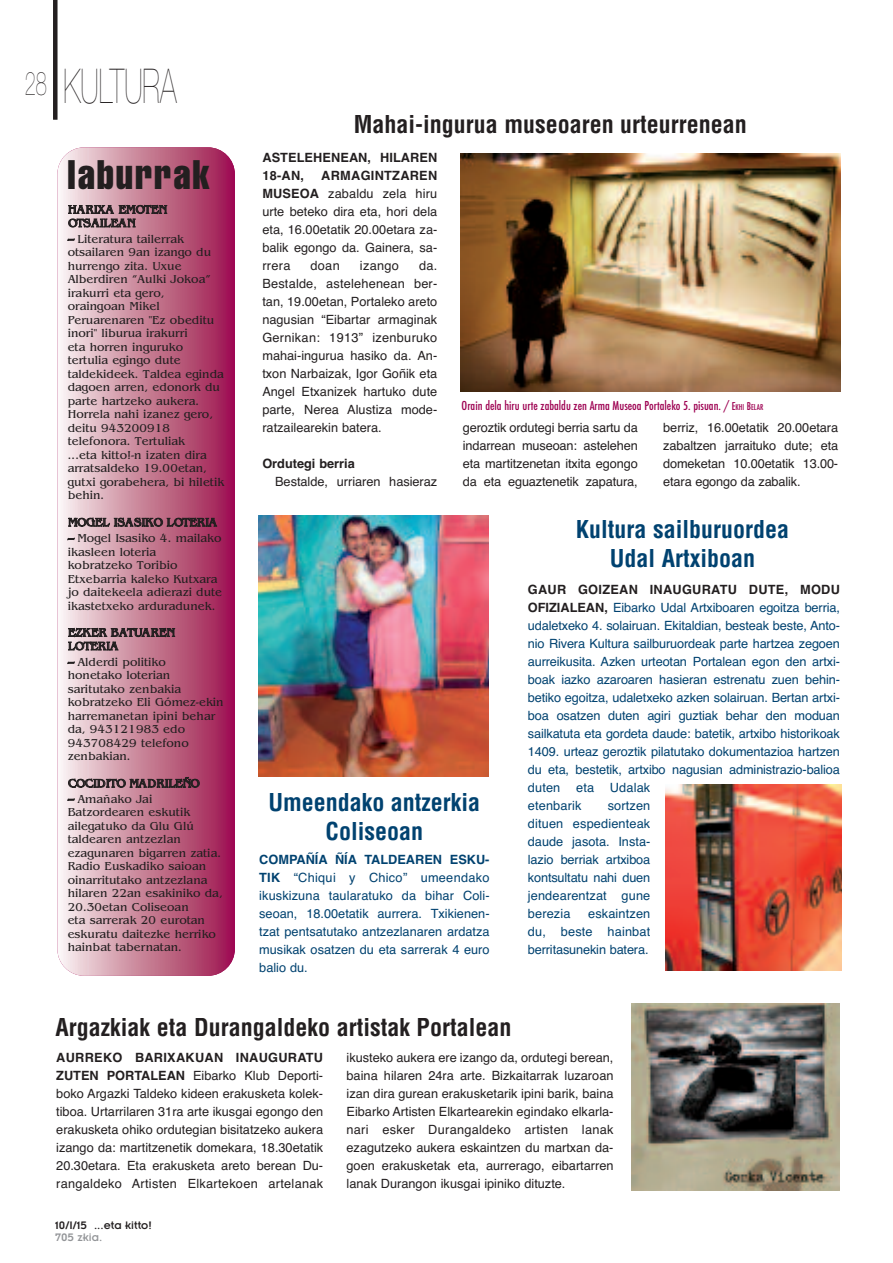
<style>
.page{position:relative;width:893px;height:1263px;background:#fff}
.page>*{position:absolute;margin:0;border:0;box-sizing:border-box;transform-origin:0 0}
.t1{font:200 48px "Helvetica Neue";color:#231f20;scale:.6 1}
.t2{font:extra-condensed 40.5px "Helvetica";letter-spacing:.045em;color:#231f20}
.t3{font:700 condensed 24px "Helvetica";color:#231f20}
.t4{font:700 condensed 24px/28.8px "Helvetica";color:#004270;text-align:center}
.t5{font:12.75px/18px "Helvetica";color:#231f20;text-align:justify}
.t6{font:12.75px/18px "Helvetica";letter-spacing:-.01em;color:#004270;text-align:justify}
.t7{font:700 12.75px/18px "Helvetica";letter-spacing:.005em;color:#231f20}
.t8{font:12px/13.5px "Benguiat";color:#231f20}
.t9{font:500 condensed 12px "Futura";color:#9d0151}
.t10{font:12px "Insignia";color:#231f20}
.t11{font:12px "Insignia";color:#939598}
.s1{font-weight:700}
.s2{font-size:10.5px}
.s3{font-size:7.8px}
.s4{font-weight:700;color:#231f20}
</style>
<div class="page">
<div style="left:53px;top:0;width:5px;height:120px;background:#231f20"></div>
<img style="left:461px;top:154px;width:379px;height:238px">
<img style="left:259px;top:516px;width:230px;height:260px">
<div style="left:57px;top:147px;width:178px;height:829px;background:linear-gradient(to right,#f8f2ed,#9b124a);border-radius:27px"></div>
<img style="left:665px;top:785px;width:177px;height:186px">
<img style="left:631px;top:1003px;width:209px;height:188px">
<h1 class="t1" style="left:25px;top:59px;width:254px"><sup>28</sup> KULTURA</h1>
<h2 class="t2" style="left:68px;top:160px;width:144px">laburrak</h2>
<p class="t8" style="left:68px;top:203px;width:101px">HARIXA EMOTEN<br>OTSAILEAN</p>
<p class="t8" style="left:68px;top:232px;width:158px">– Literatura tailerrak otsailaren 9an izango du hurrengo zita. Uxue<br>Alberdiren “Aulki Jokoa” irakurri eta gero, oraingoan Mikel<br>Peruarenaren "Ez obeditu inori" liburua irakurri<br>eta horren inguruko tertulia egingo dute taldekideek. Taldea eginda dagoen arren, edonork du parte hartzeko aukera.<br>Horrela nahi izanez gero, deitu 943200918 telefonora. Tertuliak<br>...eta kitto!-n izaten dira arratsaldeko 19.00etan, gutxi gorabehera, bi hiletik behin.</p>
<p class="t8" style="left:68px;top:515px;width:150px">MOGEL ISASIKO LOTERIA</p>
<p class="t8" style="left:68px;top:531px;width:156px">– Mogel Isasiko 4. mailako ikasleen loteria kobratzeko Toribio<br>Etxebarria kaleko Kutxara jo daitekeela adierazi dute ikastetxeko arduradunek.</p>
<p class="t8" style="left:68px;top:626px;width:109px">EZKER BATUAREN<br>LOTERIA</p>
<p class="t8" style="left:68px;top:655px;width:158px">– Alderdi politiko<br>honetako loterian saritutako zenbakia kobratzeko Eli Gómez-ekin harremanetan ipini behar da, 943121983 edo<br>943708429 telefono zenbakian.</p>
<p class="t8" style="left:68px;top:776px;width:133px">COCIDITO MADRILEÑO</p>
<p class="t8" style="left:68px;top:792px;width:157px">– Amañako Jai<br>Batzordearen eskutik ailegatuko da Glu Glú taldearen antzezlan ezagunaren bigarren zatia.<br>Radio Euskadiko saioan oinarritutako antzezlana hilaren 22an esakiniko da,<br>20.30etan Coliseoan<br>eta sarrerak 20 eurotan eskuratu daitezke herriko hainbat tabernatan.</p>
<h3 class="t3" style="left:354px;top:111px;width:395px">Mahai-ingurua museoaren urteurrenean</h3>
<p class="t7" style="left:262px;top:149px;width:176px">ASTELEHENEAN, HILAREN<br>18-AN,</p>
<p class="t5" style="left:262px;top:167px;width:176px;text-indent:59px"><span class="s1">ARMAGINTZAREN MUSEOA</span> zabaldu zela hiru urte beteko dira eta, hori dela eta, 16.00etatik 20.00etara za&shy;balik egongo da. Gainera, sa&shy;rrera</p>
<p class="t5" style="left:262px;top:257px;width:176px;text-indent:157px">da.<br>Bestalde, astelehenean ber&shy;tan, 19.00etan, Portaleko areto nagusian “Eibartar armaginak Gernikan: 1913” izenburuko mahai-ingurua hasiko da. An&shy;txon Narbaizak, Igor Goñik eta Angel Etxanizek hartuko dute parte, Nerea Alustiza mode&shy;ratzailearekin batera.</p>
<p class="t7" style="left:262px;top:455px;width:94px">Ordutegi berria</p>
<p class="t5" style="left:275px;top:473px;width:164px">Bestalde, urriaren hasieraz</p>
<p class="t5" style="left:311px;top:257px;width:31px">doan</p>
<p class="t5" style="left:360px;top:257px;width:40px">izango</p>
<p class="t9" style="left:462px;top:399px;width:303px">Orain dela hiru urte zabaldu zen Arma Museoa Portaleko 5. pisuan. / <span class="s2">E</span><span class="s3">KHI</span> <span class="s2">B</span><span class="s3">ELAR</span></p>
<p class="t5" style="left:463px;top:419px;width:176px">geroztik ordutegi berria sartu da indarrean museoan: astelehen eta martitzenetan itxita egongo da eta eguaztenetik zapatura,</p>
<p class="t5" style="left:663px;top:419px;width:176px">berriz, 16.00etatik 20.00etara zabaltzen jarraituko dute; eta domeketan 10.00etatik 13.00- etara egongo da zabalik.</p>
<h3 class="t4" style="left:268px;top:788px;width:213px">Umeendako antzerkia<br>Coliseoan</h3>
<p class="t6" style="left:259px;top:851px;width:232px"><span class="s1">COMPAÑÍA ÑÍA TALDEAREN ESKU-TIK</span> “Chiqui y Chico” umeendako ikuskizuna taularatuko da bihar Coli&shy;seoan, 18.00etatik aurrera. Txikienen&shy;tzat pentsatutako antzezlanaren ardatza musikak osatzen du eta sarrerak 4 euro balio du.</p>
<h3 class="t4" style="left:576px;top:515px;width:215px">Kultura sailburuordea<br>Udal Artxiboan</h3>
<p class="t6" style="left:528px;top:581px;width:314px;text-align:left"><span class="s4">GAUR GOIZEAN INAUGURATU DUTE, MODU OFIZIALEAN,</span> Eibarko Udal Artxiboaren egoitza berria, udaletxeko 4. solairuan. Ekitaldian, besteak beste, Anto&shy;nio Rivera Kultura sailburuordeak parte hartzea zegoen aurreikusita. Azken urteotan Portalean egon den artxi&shy;boak iazko azaroaren hasieran estrenatu zuen behin&shy;betiko egoitza, udaletxeko azken solairuan. Bertan artxi&shy;boa osatzen duten agiri guztiak behar den moduan sailkatuta eta gordeta daude: batetik, artxibo historikoak 1409. urteaz geroztik pilatutako dokumentazioa hartzen du eta, bestetik, artxibo nagusian administrazio-balioa duten eta Udalak<br>etenbarik</p>
<p class="t6" style="left:528px;top:797px;width:124px;text-indent:80px">sortzen dituen espedienteak daude jasota. Insta&shy;lazio berriak artxiboa kontsultatu nahi duen jendearentzat gune berezia</p>
<p class="t6" style="left:528px;top:905px;width:124px;text-indent:60px">eskaintzen du, beste hainbat berritasunekin batera.</p>
<h3 class="t3" style="left:56px;top:1013px;width:457px">Argazkiak eta Durangaldeko artistak Portalean</h3>
<p class="t5" style="left:56px;top:1049px;width:268px"><span class="s1">AURREKO BARIXAKUAN INAUGURATU ZUTEN PORTALEAN</span> Eibarko Klub Deporti&shy;boko Argazki Taldeko kideen erakusketa kolek&shy;tiboa. Urtarrilaren 31ra arte ikusgai egongo den erakusketa ohiko ordutegian bisitatzeko aukera izango da: martitzenetik domekara, 18.30etatik 20.30etara. Eta erakusketa areto berean Du&shy;rangaldeko Artisten Elkartekoen artelanak</p>
<p class="t5" style="left:347px;top:1049px;width:268px">ikusteko aukera ere izango da, ordutegi berean, baina hilaren 24ra arte. Bizkaitarrak luzaroan izan dira gurean erakusketarik ipini barik, baina Eibarko Artisten Elkartearekin egindako elkarla&shy;nari esker Durangaldeko artisten lanak ezagutzeko aukera eskaintzen du martxan da&shy;goen erakusketak eta, aurrerago, eibartarren lanak Durangon ikusgai ipiniko dituzte.</p>
<p class="t10" style="left:55px;top:1222px;width:98px">10/I/15 ...eta kitto!</p>
<p class="t11" style="left:55px;top:1234px;width:49px">705 zkia.</p>
</div>
